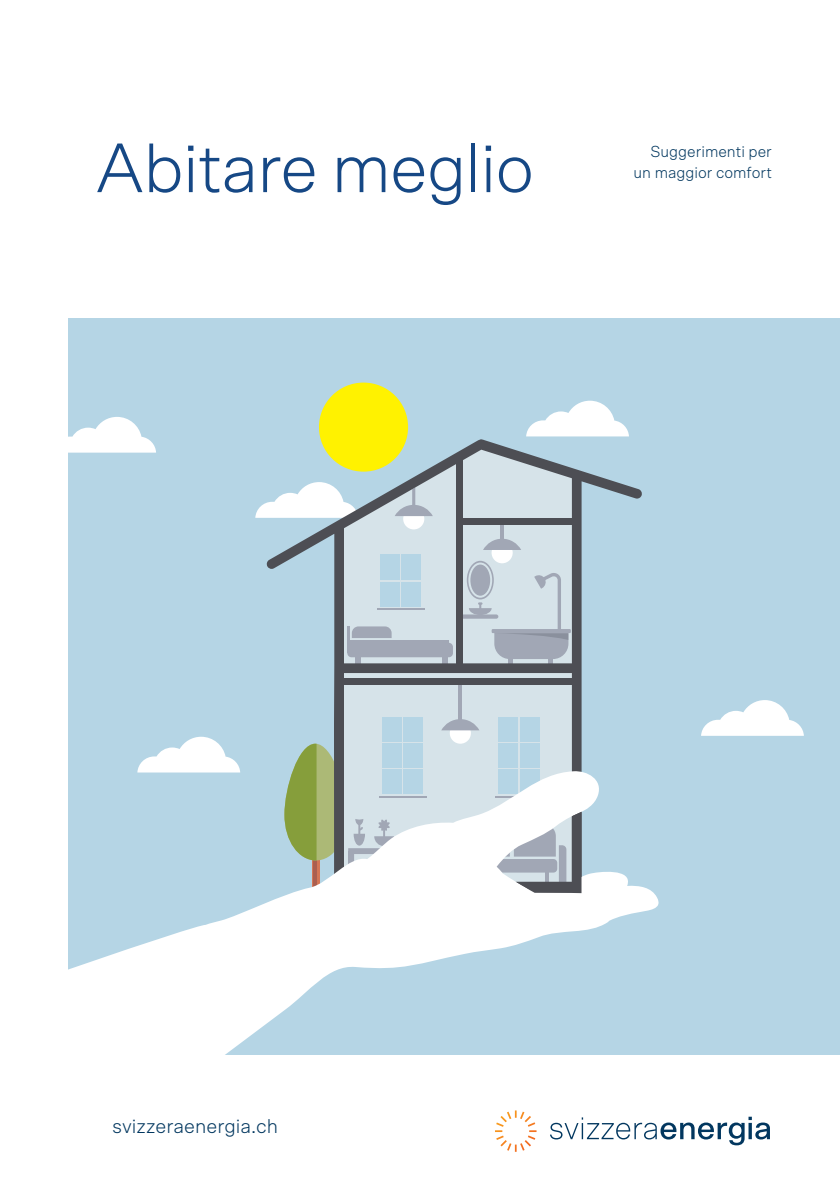
<style>
.page{position:relative;width:840px;height:1191px;background:#fff}
.page>*{position:absolute;margin:0;border:0;box-sizing:border-box;transform-origin:0 0}
.Titel{font:300 70px "Scto Grotesk A";letter-spacing:-.02em;color:#164885}
.t1{font:300 20px "Scto Grotesk A";color:#02375f}
.Titel_klein{font:300 16px "Scto Grotesk A";color:#02375f}
</style>
<div class="page">
<div style="left:68px;top:318px;width:768px;height:736px;background:#b5d5e5"></div>
<div style="left:319px;top:382px;width:89px;height:89px;background:#fff200;border-radius:50%"></div>
<svg style="left:255px;top:503px;width:11px;height:15px"></svg>
<svg style="left:526px;top:401px;width:102px;height:35px"></svg>
<svg style="left:701px;top:700px;width:102px;height:36px"></svg>
<svg style="left:137px;top:736px;width:103px;height:34px"></svg>
<svg style="left:68px;top:417px;width:88px;height:35px"></svg>
<svg style="left:266px;top:439px;width:376px;height:331px"></svg>
<svg style="left:68px;top:770px;width:591px;height:284px"></svg>
<svg style="left:411px;top:811px;width:170px;height:82px;background:#dcdfe2"></svg>
<svg style="left:495px;top:1110px;width:41px;height:41px"></svg>
<svg style="left:550px;top:1116px;width:219px;height:29px"></svg>
<p class="Titel" style="left:95px;top:127px;width:440px">Abitare meglio</p>
<p class="Titel_klein" style="left:650px;top:142px;width:123px">Suggerimenti per</p>
<p class="Titel_klein" style="left:633px;top:163px;width:140px">un maggior comfort</p>
<p class="t1" style="left:112px;top:1114px;width:167px">svizzeraenergia.ch</p>
</div>
